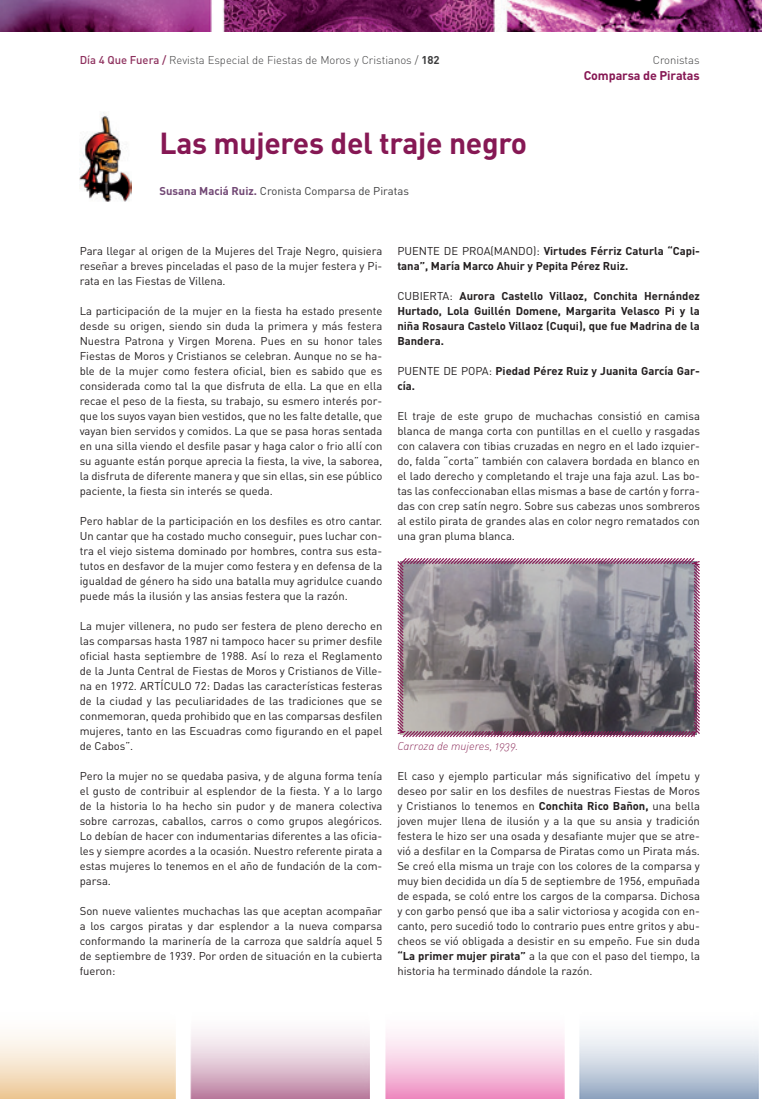
<style>
.page{position:relative;width:762px;height:1099px;background:#fff}
.page>*{position:absolute;margin:0;border:0;box-sizing:border-box;transform-origin:0 0}
.t1{font:700 30px "DIN";letter-spacing:-.01em;color:#861854}
.t2{font:700 12.5px "DIN";letter-spacing:-.01em;color:#861854}
.t3{font:11.25px/15px "DIN";color:#231f20;text-align:justify}
.t4{font:700 11.25px/15px "DIN";color:#231f20}
.t5{font:300 11.25px "DIN";color:#3e3e3f}
.t6{font:11.25px "DIN";color:#3e3e3f}
.t7{font:11.25px "DIN Light Italic Alt";color:#8e315e}
.s1{font-weight:500;color:#8e315e}
.s2{font-weight:700}
.s3{font-weight:700;color:#714774}
.s4{font-weight:400}
</style>
<div class="page">
<svg style="left:0;top:1034px;width:176px;height:64px;background:#f5e3cb"></svg>
<svg style="left:191px;top:1031px;width:179px;height:67px;background:#dec2d1"></svg>
<svg style="left:385px;top:1032px;width:179px;height:66px;background:#f6c8e1"></svg>
<svg style="left:579px;top:1034px;width:179px;height:64px;background:#c9d3e0"></svg>
<img style="left:0;top:0;width:762px;height:32px">
<svg style="left:397px;top:558px;width:303px;height:179px;background:#898088"></svg>
<img style="left:80px;top:112px;width:51px;height:90px">
<p class="t5" style="left:80px;top:53px;width:360px"><span class="s1">Día 4 Que Fuera /</span> Revista Especial de Fiestas de Moros y Cristianos / <span class="s2">182</span></p>
<p class="t5" style="left:653px;top:53px;width:48px">Cronistas</p>
<h1 class="t1" style="left:159px;top:124px;width:369px">Las mujeres del traje negro</h1>
<p class="t6" style="left:159px;top:184px;width:251px"><span class="s3">Susana Maciá Ruiz.</span> Cronista Comparsa de Piratas</p>
<p class="t2" style="left:584px;top:67px;width:117px">Comparsa de Piratas</p>
<p class="t3" style="left:80px;top:243px;width:304px">Para llegar al origen de la Mujeres del Traje Negro, quisiera reseñar a breves pinceladas el paso de la mujer festera y Pi&shy;rata en las Fiestas de Villena.</p>
<p class="t3" style="left:80px;top:303px;width:304px">La participación de la mujer en la fiesta ha estado presente desde su origen, siendo sin duda la primera y más festera Nuestra Patrona y Virgen Morena. Pues en su honor tales Fiestas de Moros y Cristianos se celebran. Aunque no se ha&shy;ble de la mujer como festera oficial, bien es sabido que es considerada como tal la que disfruta de ella. La que en ella recae el peso de la fiesta, su trabajo, su esmero interés por&shy;que los suyos vayan bien vestidos, que no les falte detalle, que vayan bien servidos y comidos. La que se pasa horas sentada en una silla viendo el desfile pasar y haga calor o frio allí con su aguante están porque aprecia la fiesta, la vive, la saborea, la disfruta de diferente manera y que sin ellas, sin ese público paciente, la fiesta sin interés se queda.</p>
<p class="t3" style="left:80px;top:513px;width:304px">Pero hablar de la participación en los desfiles es otro cantar.<br>Un cantar que ha costado mucho conseguir, pues luchar con&shy;tra el viejo sistema dominado por hombres, contra sus esta&shy;tutos en desfavor de la mujer como festera y en defensa de la igualdad de género ha sido una batalla muy agridulce cuando puede más la ilusión y las ansias festera que la razón.</p>
<p class="t3" style="left:80px;top:618px;width:304px">La mujer villenera, no pudo ser festera de pleno derecho en las comparsas hasta 1987 ni tampoco hacer su primer desfile oficial hasta septiembre de 1988. Así lo reza el Reglamento de la Junta Central de Fiestas de Moros y Cristianos de Ville&shy;na en 1972. ARTÍCULO 72: Dadas las características festeras de la ciudad y las peculiaridades de las tradiciones que se conmemoran, queda prohibido que en las comparsas desfilen mujeres, tanto en las Escuadras como figurando en el papel de Cabos”.</p>
<p class="t3" style="left:80px;top:768px;width:304px">Pero la mujer no se quedaba pasiva, y de alguna forma tenía el gusto de contribuir al esplendor de la fiesta. Y a lo largo de la historia lo ha hecho sin pudor y de manera colectiva sobre carrozas, caballos, carros o como grupos alegóricos.<br>Lo debían de hacer con indumentarias diferentes a las oficia&shy;les y siempre acordes a la ocasión. Nuestro referente pirata a estas mujeres lo tenemos en el año de fundación de la com&shy;parsa.</p>
<p class="t3" style="left:80px;top:903px;width:304px">Son nueve valientes muchachas las que aceptan acompañar a los cargos piratas y dar esplendor a la nueva comparsa conformando la marinería de la carroza que saldría aquel 5 de septiembre de 1939. Por orden de situación en la cubierta fueron:</p>
<p class="t4" style="left:397px;top:243px;width:304px"><span class="s4">PUENTE DE PROA(MANDO):</span> Virtudes Férriz Caturla “Capi&shy;tana”, María Marco Ahuir y Pepita Pérez Ruiz.</p>
<p class="t4" style="left:397px;top:288px;width:304px;text-align:justify"><span class="s4">CUBIERTA:</span> Aurora Castello Villaoz, Conchita Hernández Hurtado, Lola Guillén Domene, Margarita Velasco Pi y la niña Rosaura Castelo Villaoz (Cuqui), que fue Madrina de la Bandera.</p>
<p class="t4" style="left:397px;top:363px;width:304px"><span class="s4">PUENTE DE POPA:</span> Piedad Pérez Ruiz y Juanita García Gar&shy;cía.</p>
<p class="t3" style="left:397px;top:408px;width:304px">El traje de este grupo de muchachas consistió en camisa blanca de manga corta con puntillas en el cuello y rasgadas con calavera con tibias cruzadas en negro en el lado izquier&shy;do, falda “corta” también con calavera bordada en blanco en el lado derecho y completando el traje una faja azul. Las bo&shy;tas las confeccionaban ellas mismas a base de cartón y forra&shy;das con crep satín negro. Sobre sus cabezas unos sombreros al estilo pirata de grandes alas en color negro rematados con una gran pluma blanca.</p>
<p class="t7" style="left:397px;top:739px;width:123px">Carroza de mujeres, 1939.</p>
<p class="t3" style="left:397px;top:768px;width:304px">El caso y ejemplo particular más significativo del ímpetu y deseo por salir en los desfiles de nuestras Fiestas de Moros y Cristianos lo tenemos en <span class="s2">Conchita Rico Bañon,</span> una bella joven mujer llena de ilusión y a la que su ansia y tradición festera le hizo ser una osada y desafiante mujer que se atre&shy;vió a desfilar en la Comparsa de Piratas como un Pirata más.<br>Se creó ella misma un traje con los colores de la comparsa y muy bien decidida un día 5 de septiembre de 1956, empuñada de espada, se coló entre los cargos de la comparsa. Dichosa y con garbo pensó que iba a salir victoriosa y acogida con en&shy;canto, pero sucedió todo lo contrario pues entre gritos y abu&shy;cheos se vió obligada a desistir en su empeño. Fue sin duda <span class="s2">“La primer mujer pirata”</span> a la que con el paso del tiempo, la historia ha terminado dándole la razón.</p>
</div>
